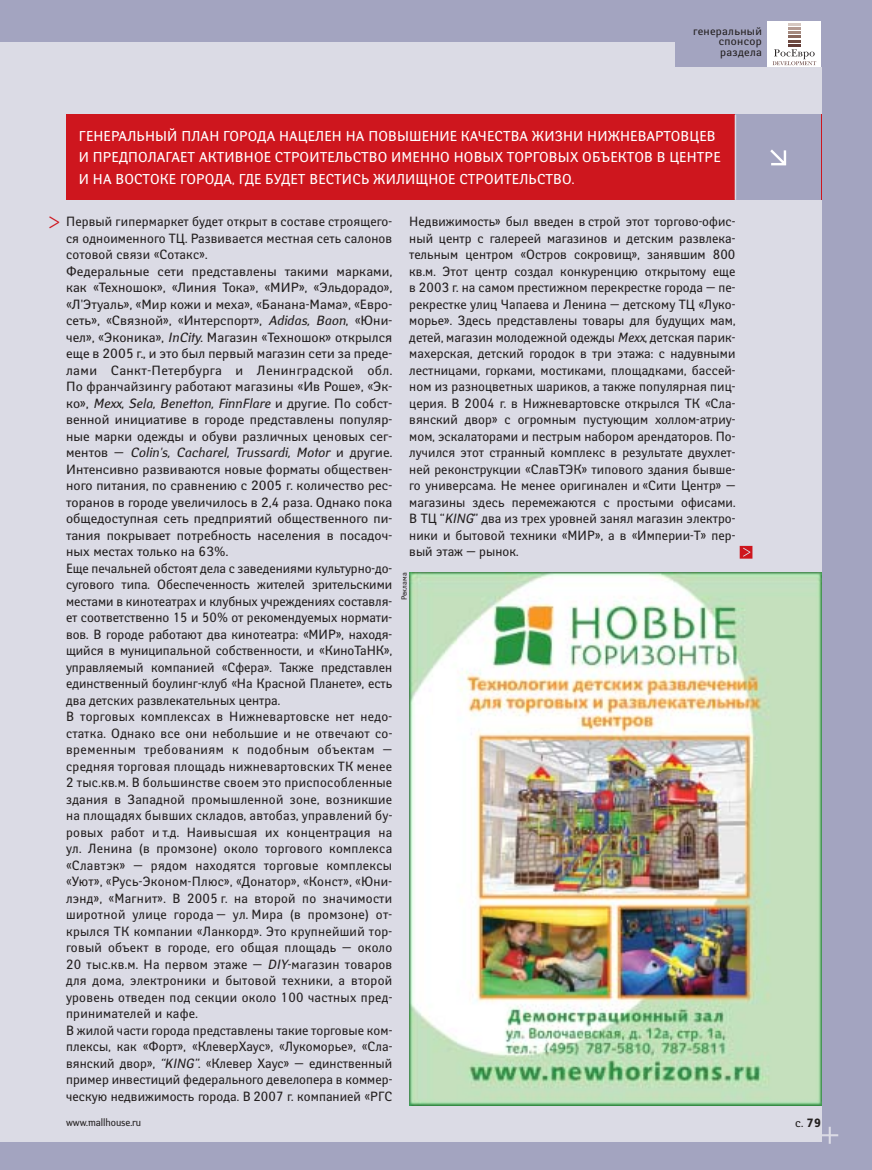
<style>
.page{position:relative;width:872px;height:1170px;background:#a3a4c0}
.page>*{position:absolute;margin:0;border:0;box-sizing:border-box;transform-origin:0 0}
.t1{font:19.5px "Pragmatica C";color:#ce161e;scale:.96 1}
.t2{font:14.25px/21.8px "Yanus C";letter-spacing:.01em;color:#fff}
.t3{font:13.35px/16.5px "Yanus C";letter-spacing:.005em;color:#231f1f;scale:.96 1}
.t4{font:12px "Yanus C";color:#231f1f}
.t5{font:11.25px/10.5px "Yanus C";letter-spacing:.03em;color:#231f1f;text-align:justify}
.t6{font:10.5px "Yanus C";letter-spacing:-.005em;color:#231f1f;scale:.95 1}
.t7{font:7.5px "Yanus C";letter-spacing:.005em;color:#231f1f}
.s1{font-style:italic}
.s2{font-weight:700}
</style>
<div class="page">
<div style="left:0;top:43px;width:821px;height:1099px;background:#dbdbe5"></div>
<div style="left:66px;top:115px;width:755px;height:85px;background:#ce161e"></div>
<div style="left:735px;top:115px;width:86px;height:85px;background:#a3a4c0"></div>
<hr style="left:734px;top:115px;width:2px;height:85px;background:#dbdbe5">
<svg style="left:770px;top:149px;width:17px;height:17px"></svg>
<svg style="left:821px;top:1127px;width:17px;height:17px"></svg>
<svg style="left:739px;top:546px;width:13px;height:13px"></svg>
<div style="left:675px;top:43px;width:146px;height:24px;background:#a3a4c0"></div>
<div style="left:767px;top:21px;width:54px;height:46px;background:#fff"></div>
<svg style="left:772px;top:23px;width:44px;height:42px"></svg>
<img style="left:409px;top:573px;width:412px;height:533px">
<p class="t5" style="left:718px;top:27px;width:45px;text-indent:-26px">генеральный спонсор раздела</p>
<p class="t2" style="left:79px;top:126px;width:643px">ГЕНЕРАЛЬНЫЙ ПЛАН ГОРОДА НАЦЕЛЕН НА ПОВЫШЕНИЕ КАЧЕСТВА ЖИЗНИ НИЖНЕВАРТОВЦЕВ<br>И ПРЕДПОЛАГАЕТ АКТИВНОЕ СТРОИТЕЛЬСТВО ИМЕННО НОВЫХ ТОРГОВЫХ ОБЪЕКТОВ В ЦЕНТРЕ<br>И НА ВОСТОКЕ ГОРОДА, ГДЕ БУДЕТ ВЕСТИСЬ ЖИЛИЩНОЕ СТРОИТЕЛЬСТВО.</p>
<p class="t3" style="left:66px;top:215px;width:341px">Первый гипермаркет будет открыт в составе строящего&shy;ся одноименного ТЦ. Развивается местная сеть салонов сотовой связи «Сотакс».<br>Федеральные сети представлены такими марками, как «Техношок», «Линия Тока», «МИР», «Эльдорадо», «Л'Этуаль», «Мир кожи и меха», «Банана-Мама», «Евро&shy;сеть», «Связной», «Интерспорт», <span class="s1">Adidas, Baon</span>, «Юни&shy;чел», «Эконика», <span class="s1">InCity</span>. Магазин «Техношок» открылся еще в 2005 г., и это был первый магазин сети за преде&shy;лами Санкт-Петербурга и Ленинградской обл.<br>По франчайзингу работают магазины «Ив Роше», «Эк&shy;ко», <span class="s1">Mexx, Sela, Benetton, FinnFlare</span> и другие. По собст&shy;венной инициативе в городе представлены популяр&shy;ные марки одежды и обуви различных ценовых сег&shy;ментов — <span class="s1">Colin's, Cacharel, Trussardi, Motor</span> и другие.<br>Интенсивно развиваются новые форматы обществен&shy;ного питания, по сравнению с 2005 г. количество рес&shy;торанов в городе увеличилось в 2,4 раза. Однако пока общедоступная сеть предприятий общественного пи&shy;тания покрывает потребность населения в посадоч&shy;ных местах только на 63%.<br>Еще печальней обстоят дела с заведениями культурно-до&shy;сугового типа. Обеспеченность жителей зрительскими местами в кинотеатрах и клубных учреждениях составля&shy;ет соответственно 15 и 50% от рекомендуемых нормати&shy;вов. В городе работают два кинотеатра: «МИР», находя&shy;щийся в муниципальной собственности, и «КиноТаНК», управляемый компанией «Сфера». Также представлен единственный боулинг-клуб «На Красной Планете», есть два детских развлекательных центра.<br>В торговых комплексах в Нижневартовске нет недо&shy;статка. Однако все они небольшие и не отвечают со&shy;временным требованиям к подобным объектам — средняя торговая площадь нижневартовских ТК менее 2 тыс.кв.м. В большинстве своем это приспособленные здания в Западной промышленной зоне, возникшие на площадях бывших складов, автобаз, управлений бу&shy;ровых работ и т.д. Наивысшая их концентрация на ул. Ленина (в промзоне) около торгового комплекса «Славтэк» — рядом находятся торговые комплексы «Уют», «Русь-Эконом-Плюс», «Донатор», «Конст», «Юни&shy;лэнд», «Магнит». В 2005 г. на второй по значимости широтной улице города — ул. Мира (в промзоне) от&shy;крылся ТК компании «Ланкорд». Это крупнейший тор&shy;говый объект в городе, его общая площадь — около 20 тыс.кв.м. На первом этаже — <span class="s1">DIY</span>-магазин товаров для дома, электроники и бытовой техники, а второй уровень отведен под секции около 100 частных пред&shy;принимателей и кафе.<br>В жилой части города представлены такие торговые ком&shy;плексы, как «Форт», «КлеверХаус», «Лукоморье», «Сла&shy;вянский двор», <span class="s1">“KING”</span>. «Клевер Хаус» — единственный пример инвестиций федерального девелопера в коммер&shy;ческую недвижимость города. В 2007 г. компанией «РГС</p>
<p class="t3" style="left:409px;top:215px;width:341px;text-align:justify">Недвижимость» был введен в строй этот торгово-офис&shy;ный центр с галереей магазинов и детским развлека&shy;тельным центром «Остров сокровищ», занявшим 800 кв.м. Этот центр создал конкуренцию открытому еще в 2003 г. на самом престижном перекрестке города — пе&shy;рекрестке улиц Чапаева и Ленина — детскому ТЦ «Луко&shy;морье». Здесь представлены товары для будущих мам, детей, магазин молодежной одежды <span class="s1">Мexx</span>, детская парик&shy;махерская, детский городок в три этажа: с надувными лестницами, горками, мостиками, площадками, бассей&shy;ном из разноцветных шариков, а также популярная пиц&shy;церия. В 2004 г. в Нижневартовске открылся ТК «Сла&shy;вянский двор» с огромным пустующим холлом-атриу&shy;мом, эскалаторами и пестрым набором арендаторов. По&shy;лучился этот странный комплекс в результате двухлет&shy;ней реконструкции «СлавТЭК» типового здания бывше&shy;го универсама. Не менее оригинален и «Сити Центр» — магазины здесь перемежаются с простыми офисами.<br>В ТЦ “<span class="s1">KING</span>” два из трех уровней занял магазин электро&shy;ники и бытовой техники «МИР», а в «Империи-Т» пер&shy;вый этаж — рынок.</p>
<p class="t6" style="left:66px;top:1119px;width:81px">www.mallhouse.ru</p>
<p class="t4" style="left:795px;top:1119px;width:28px">с. <span class="s2">79</span></p>
<h1 class="t1" style="left:48px;top:215px;width:15px">&gt;</h1>
<p class="t7" style="left:401px;top:600px;width:29px;rotate:-90deg">Реклама</p>
</div>
